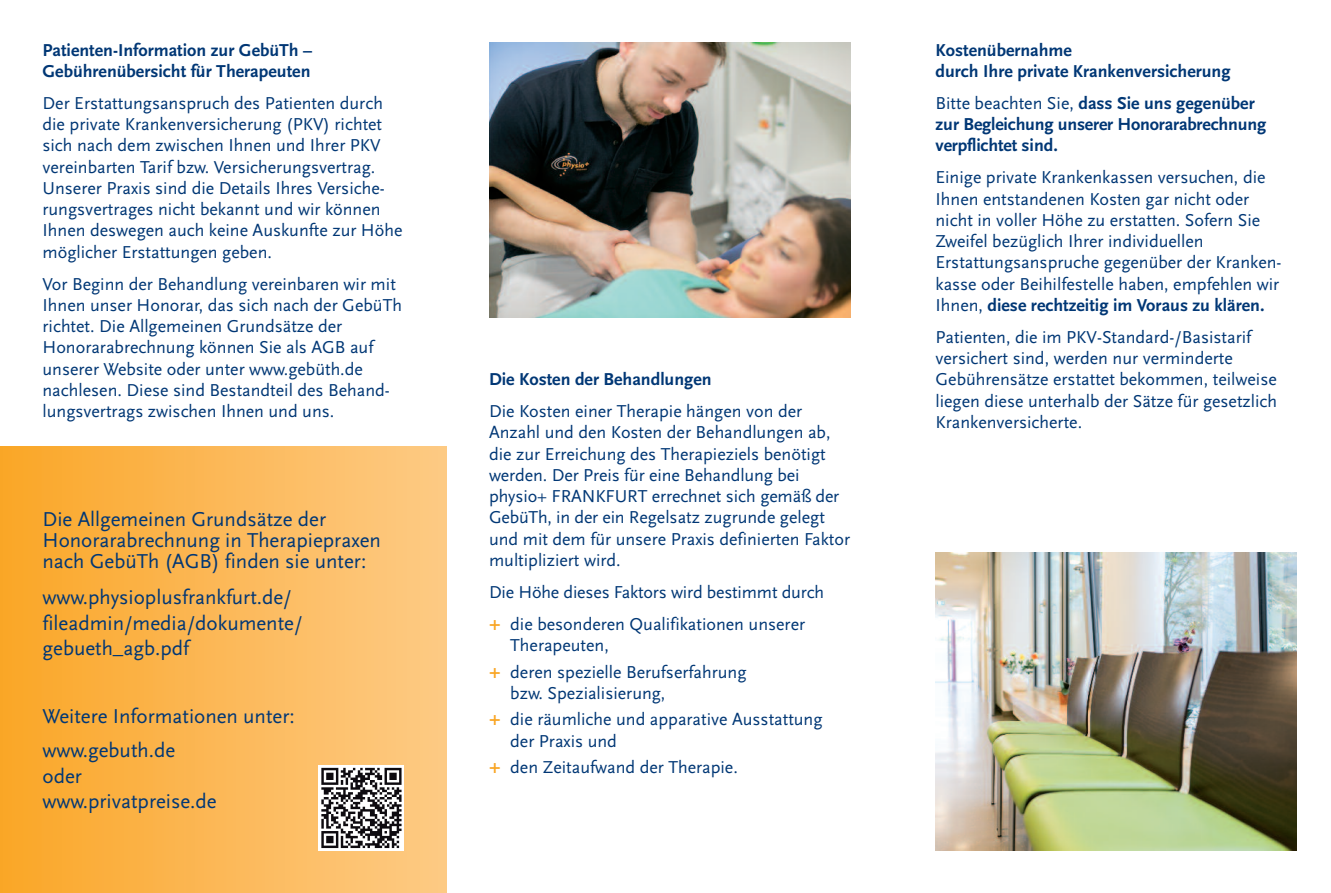
<style>
.page{position:relative;width:1331px;height:893px;background:#fff}
.page>*{position:absolute;margin:0;border:0;box-sizing:border-box;transform-origin:0 0}
.t1{font:21px/25.5px "Scala Sans LF";color:#013775}
.t2{font:18px/21.3px "Scala Sans LF";color:#013775}
.t3{font:700 18px/21.3px "Scala Sans LF";color:#013775}
.s1{font-weight:700;font-size:21px;color:#f9a523}
.s2{font-weight:400}
.s3{font-weight:700}
</style>
<div class="page">
<div style="left:0;top:446px;width:446px;height:447px;background:linear-gradient(to right,#faa627,#fecb86)"></div>
<div style="left:319px;top:765px;width:85px;height:85px;background:#fff"></div>
<svg style="left:321px;top:768px;width:81px;height:80px"></svg>
<img style="left:489px;top:43px;width:361px;height:275px">
<img style="left:935px;top:553px;width:362px;height:297px">
<p class="t3" style="left:43px;top:40px;width:271px">Patienten-Information zur GebüTh –<br>Gebührenübersicht für Therapeuten</p>
<p class="t2" style="left:43px;top:93px;width:361px">Der Erstattungsanspruch des Patienten durch die private Krankenversicherung (PKV) richtet sich nach dem zwischen Ihnen und Ihrer PKV vereinbarten Tarif bzw. Versicherungsvertrag.<br>Unserer Praxis sind die Details Ihres Versiche&shy;rungsvertrages nicht bekannt und wir können Ihnen deswegen auch keine Auskunfte zur Höhe möglicher Erstattungen geben.</p>
<p class="t2" style="left:43px;top:274px;width:361px">Vor Beginn der Behandlung vereinbaren wir mit Ihnen unser Honorar, das sich nach der GebüTh richtet. Die Allgemeinen Grundsätze der Honorarabrechnung können Sie als AGB auf unserer Website oder unter www.gebüth.de nachlesen. Diese sind Bestandteil des Behand&shy;lungsvertrags zwischen Ihnen und uns.</p>
<p class="t1" style="left:43px;top:509px;width:340px;line-height:21.3px">Die Allgemeinen Grundsätze der<br>Honorarabrechnung in Therapiepraxen nach GebüTh (AGB) finden sie unter:</p>
<p class="t1" style="left:43px;top:585px;width:262px">www.physioplusfrankfurt.de/ fileadmin/media/dokumente/ gebueth_agb.pdf</p>
<p class="t1" style="left:43px;top:700px;width:254px;line-height:34px">Weitere Informationen unter: www.gebuth.de</p>
<p class="t1" style="left:43px;top:764px;width:176px">oder www.privatpreise.de</p>
<p class="t3" style="left:489px;top:369px;width:224px">Die Kosten der Behandlungen</p>
<p class="t2" style="left:489px;top:401px;width:363px">Die Kosten einer Therapie hängen von der Anzahl und den Kosten der Behandlungen ab, die zur Erreichung des Therapieziels benötigt werden. Der Preis für eine Behandlung bei physio+ FRANKFURT errechnet sich gemäß der GebüTh, in der ein Regelsatz zugrunde gelegt und mit dem für unsere Praxis definierten Faktor multipliziert wird.</p>
<p class="t2" style="left:489px;top:577px;width:337px;line-height:32px">Die Höhe dieses Faktors wird bestimmt durch <span class="s1">+</span> die besonderen Qualifikationen unserer</p>
<p class="t2" style="left:489px;top:632px;width:259px;line-height:26.5px;text-indent:21px">Therapeuten,<br><span class="s1">+</span> deren spezielle Berufserfahrung</p>
<p class="t2" style="left:489px;top:680px;width:335px;line-height:26.5px;text-indent:21px">bzw. Spezialisierung,<br><span class="s1">+</span> die räumliche und apparative Ausstattung</p>
<p class="t2" style="left:489px;top:728px;width:250px;line-height:26.5px;text-indent:21px">der Praxis und<br><span class="s1">+</span> den Zeitaufwand der Therapie.</p>
<p class="t3" style="left:935px;top:40px;width:297px">Kostenübernahme<br>durch Ihre private Krankenversicherung</p>
<p class="t3" style="left:935px;top:93px;width:332px"><span class="s2">Bitte beachten Sie,</span> dass Sie uns gegenüber zur Begleichung unserer Honorarabrechnung verpflichtet sind.</p>
<p class="t2" style="left:935px;top:167px;width:348px">Einige private Krankenkassen versuchen, die Ihnen entstandenen Kosten gar nicht oder nicht in voller Höhe zu erstatten. Sofern Sie Zweifel bezüglich Ihrer individuellen Erstattungsanspruche gegenüber der Kranken&shy;kasse oder Beihilfestelle haben, empfehlen wir Ihnen, <span class="s3">diese rechtzeitig im Voraus zu klären.</span></p>
<p class="t2" style="left:935px;top:327px;width:343px">Patienten, die im PKV-Standard-/Basistarif versichert sind, werden nur verminderte Gebührensätze erstattet bekommen, teilweise liegen diese unterhalb der Sätze für gesetzlich Krankenversicherte.</p>
</div>
